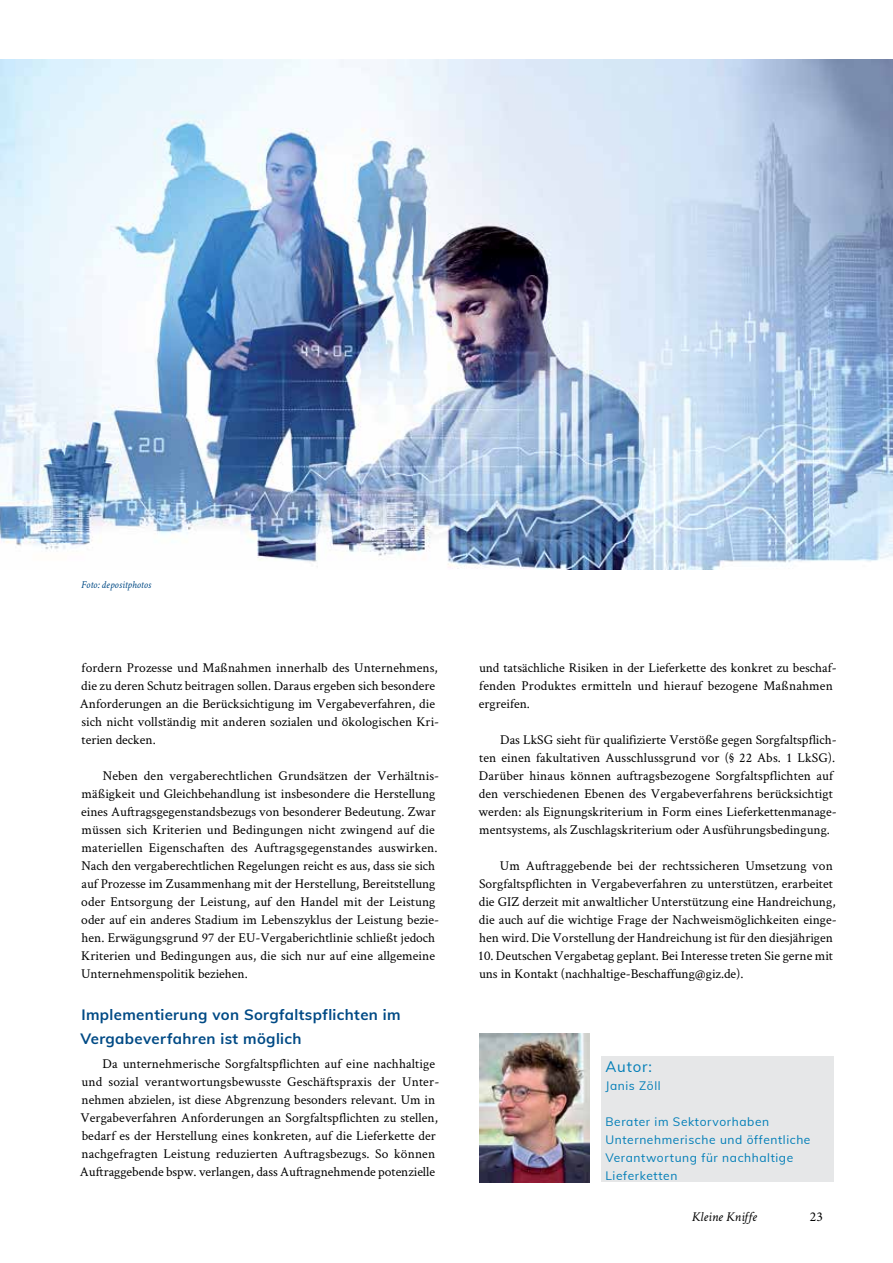
<style>
.page{position:relative;width:893px;height:1263px;background:#fff}
.page>*{position:absolute;margin:0;border:0;box-sizing:border-box;transform-origin:0 0}
.t1{font:700 15px/24px "Muli";letter-spacing:.025em;color:#004a85}
.t2{font:15px "Muli";letter-spacing:.05em;color:#007db7}
.t3{font:13.5px/18px "Crimson Text";color:#000}
.t4{font:italic 13.5px "Crimson Text";color:#000}
.t5{font:13.5px "Minion Pro";color:#000}
.t6{font:12px/18px "Muli";letter-spacing:.05em;color:#007db7}
.t7{font:italic 10.5px "Crimson Text";color:#004a85}
</style>
<div class="page">
<img style="left:0;top:60px;width:893px;height:510px">
<img style="left:480px;top:1034px;width:109px;height:148px">
<div style="left:601px;top:1056px;width:233px;height:126px;background:#e6e7e8"></div>
<p class="t7" style="left:81px;top:578px;width:72px">Foto: depositphotos</p>
<p class="t3" style="left:80px;top:658px;width:361px">fordern Prozesse und Maßnahmen innerhalb des Unternehmens, die zu deren Schutz beitragen sollen. Daraus ergeben sich besondere Anforderungen an die Berücksichtigung im Vergabeverfahren, die sich nicht vollständig mit anderen sozialen und ökologischen Kri&shy;terien decken.</p>
<p class="t3" style="left:81px;top:766px;width:360px;text-indent:22px">Neben den vergaberechtlichen Grundsätzen der Verhältnis&shy;mäßigkeit und Gleichbehandlung ist insbesondere die Herstellung eines Auftragsgegenstandsbezugs von besonderer Bedeutung. Zwar müssen sich Kriterien und Bedingungen nicht zwingend auf die materiellen Eigenschaften des Auftragsgegenstandes auswirken.<br>Nach den vergaberechtlichen Regelungen reicht es aus, dass sie sich auf Prozesse im Zusammenhang mit der Herstellung, Bereitstellung oder Entsorgung der Leistung, auf den Handel mit der Leistung oder auf ein anderes Stadium im Lebenszyklus der Leistung bezie&shy;hen. Erwägungsgrund 97 der EU-Vergaberichtlinie schließt jedoch Kriterien und Bedingungen aus, die sich nur auf eine allgemeine Unternehmenspolitik beziehen.</p>
<p class="t1" style="left:81px;top:1001px;width:322px">Implementierung von Sorgfaltspflichten im<br>Vergabeverfahren ist möglich</p>
<p class="t3" style="left:80px;top:1054px;width:361px;text-indent:23px">Da unternehmerische Sorgfaltspflichten auf eine nachhaltige und sozial verantwortungsbewusste Geschäftspraxis der Unter&shy;nehmen abzielen, ist diese Abgrenzung besonders relevant. Um in Vergabeverfahren Anforderungen an Sorgfaltspflichten zu stellen, bedarf es der Herstellung eines konkreten, auf die Lieferkette der nachgefragten Leistung reduzierten Auftragsbezugs. So können Auftraggebende bspw. verlangen, dass Auftragnehmende potenzielle</p>
<p class="t3" style="left:479px;top:658px;width:359px">und tatsächliche Risiken in der Lieferkette des konkret zu beschaf&shy;fenden Produktes ermitteln und hierauf bezogene Maßnahmen ergreifen.</p>
<p class="t3" style="left:479px;top:730px;width:360px;text-indent:22px">Das LkSG sieht für qualifizierte Verstöße gegen Sorgfaltspflich&shy;ten einen fakultativen Ausschlussgrund vor (§ 22 Abs. 1 LkSG).<br>Darüber hinaus können auftragsbezogene Sorgfaltspflichten auf den verschiedenen Ebenen des Vergabeverfahrens berücksichtigt werden: als Eignungskriterium in Form eines Lieferkettenmanage&shy;mentsystems, als Zuschlagskriterium oder Ausführungsbedingung.</p>
<p class="t3" style="left:479px;top:856px;width:359px;text-indent:21px">Um Auftraggebende bei der rechtssicheren Umsetzung von Sorgfaltspflichten in Vergabeverfahren zu unterstützen, erarbeitet die GIZ derzeit mit anwaltlicher Unterstützung eine Handreichung, die auch auf die wichtige Frage der Nachweismöglichkeiten einge&shy;hen wird. Die Vorstellung der Handreichung ist für den diesjährigen</p>
<p class="t3" style="left:478px;top:946px;width:357px">10. Deutschen Vergabetag geplant. Bei Interesse treten Sie gerne mit uns in Kontakt (nachhaltige-Beschaffung@giz.de).</p>
<p class="t2" style="left:605px;top:1055px;width:48px">Autor:</p>
<p class="t6" style="left:605px;top:1076px;width:57px">Janis Zöll</p>
<p class="t6" style="left:605px;top:1112px;width:206px">Berater im Sektorvorhaben<br>Unternehmerische und öffentliche<br>Verantwortung für nachhaltige<br>Lieferketten</p>
<p class="t4" style="left:692px;top:1209px;width:67px">Kleine Kniffe</p>
<p class="t5" style="left:810px;top:1208px;width:14px">23</p>
</div>
